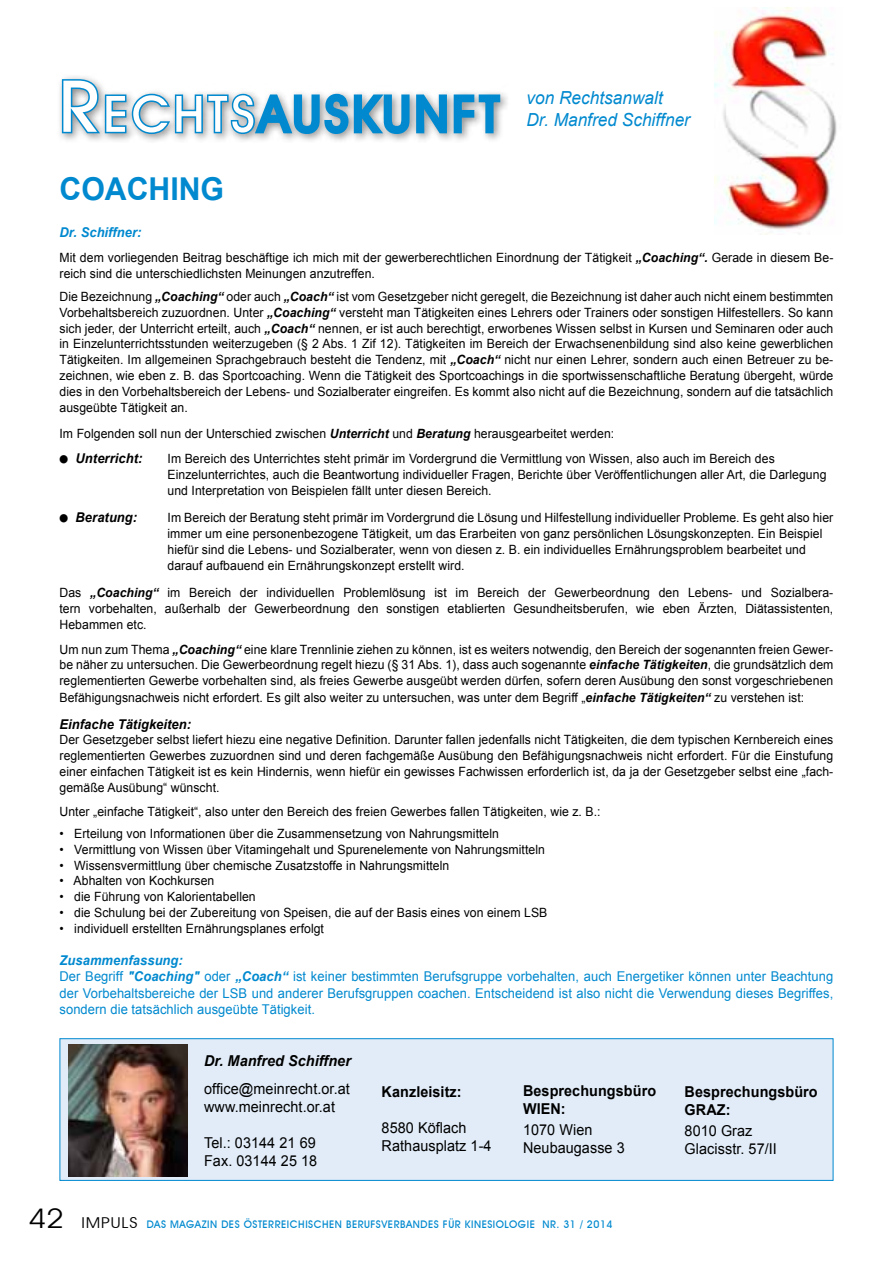
<style>
.page{position:relative;width:893px;height:1263px;background:#fff}
.page>*{position:absolute;margin:0;border:0;box-sizing:border-box;transform-origin:0 0}
.t1{font:500 50.4px "Avant Garde IT Cby BT";letter-spacing:.07em;color:#0089cf}
.t2{font:700 31.5px "Arial";color:#0089cf;scale:.96 1}
.t3{font:italic 18px/21.6px "Arial";color:#0089cf;scale:.96 1}
.t4{font:15px/18px "Arial";letter-spacing:.005em;color:#000;scale:.96 1}
.t5{font:700 15px/18px "Arial";letter-spacing:.005em;color:#000;scale:.96 1}
.t6{font:italic 700 15px "Arial";letter-spacing:.005em;color:#000;scale:.96 1}
.t7{font:13.5px/16.5px "Arial";letter-spacing:.005em;color:#0089cf;scale:.96 1}
.t8{font:italic 700 13.5px "Arial";letter-spacing:.005em;color:#000;scale:.96 1}
.t9{font:italic 700 13.5px "Arial";letter-spacing:.005em;color:#0089cf;scale:.96 1}
.t10{font:12.75px/15.8px "Arial";letter-spacing:.005em;color:#000;text-align:justify;scale:.96 1}
.t11{font:500 10.5px "Avant Garde IT Cby BT";letter-spacing:.05em;color:#0089cf}
.s1{font-size:72px;color:#fff}
.s2{color:#fff}
.s3{font-weight:700;font-style:italic}
.s4{font-weight:400;font-size:27px;color:#000}
.s5{font-weight:400;font-size:15px;color:#000}
</style>
<div class="page">
<div style="left:56px;top:73px;width:455px;height:71px;background:#000;opacity:.45"></div>
<svg style="left:60px;top:78px;width:442px;height:58px"></svg>
<div style="left:60px;top:1038px;width:773px;height:143px;background:#e1ecf8;border:1px solid #0089cf"></div>
<img style="left:714px;top:8px;width:123px;height:226px">
<img style="left:68px;top:1044px;width:120px;height:132px">
<h1 class="t1" style="left:59px;top:83px;width:442px"><span class="s1">R</span><span class="s2">ECHTS</span>AUSKUNFT</h1>
<h2 class="t2" style="left:60px;top:168px;width:173px">COACHING</h2>
<h3 class="t3" style="left:526px;top:87px;width:172px">von Rechtsanwalt<br>Dr. Manfred Schiffner</h3>
<p class="t9" style="left:60px;top:224px;width:87px">Dr. Schiffner:</p>
<p class="t10" style="left:60px;top:250px;width:808px">Mit dem vorliegenden Beitrag beschäftige ich mich mit der gewerberechtlichen Einordnung der Tätigkeit <span class="s3">„Coaching“.</span> Gerade in diesem Be&shy;reich sind die unterschiedlichsten Meinungen anzutreffen.</p>
<p class="t10" style="left:60px;top:289px;width:808px">Die Bezeichnung <span class="s3">„Coaching“</span> oder auch <span class="s3">„Coach“</span> ist vom Gesetzgeber nicht geregelt, die Bezeichnung ist daher auch nicht einem bestimmten Vorbehaltsbereich zuzuordnen. Unter <span class="s3">„Coaching“</span> versteht man Tätigkeiten eines Lehrers oder Trainers oder sonstigen Hilfestellers. So kann sich jeder, der Unterricht erteilt, auch <span class="s3">„Coach“</span> nennen, er ist auch berechtigt, erworbenes Wissen selbst in Kursen und Seminaren oder auch in Einzelunterrichtsstunden weiterzugeben (§ 2 Abs. 1 Zif 12). Tätigkeiten im Bereich der Erwachsenenbildung sind also keine gewerblichen Tätigkeiten. Im allgemeinen Sprachgebrauch besteht die Tendenz, mit <span class="s3">„Coach“</span> nicht nur einen Lehrer, sondern auch einen Betreuer zu be&shy;zeichnen, wie eben z. B. das Sportcoaching. Wenn die Tätigkeit des Sportcoachings in die sportwissenschaftliche Beratung übergeht, würde dies in den Vorbehaltsbereich der Lebens- und Sozialberater eingreifen. Es kommt also nicht auf die Bezeichnung, sondern auf die tatsächlich ausgeübte Tätigkeit an.</p>
<p class="t10" style="left:60px;top:425px;width:579px">Im Folgenden soll nun der Unterschied zwischen <span class="s3">Unterricht</span> und <span class="s3">Beratung</span> herausgearbeitet werden:</p>
<p class="t8" style="left:60px;top:449px;width:88px">● Unterricht:</p>
<p class="t10" style="left:168px;top:451px;width:688px;text-align:left">Im Bereich des Unterrichtes steht primär im Vordergrund die Vermittlung von Wissen, also auch im Bereich des<br>Einzelunterrichtes, auch die Beantwortung individueller Fragen, Berichte über Veröffentlichungen aller Art, die Darlegung und Interpretation von Beispielen fällt unter diesen Bereich.</p>
<p class="t8" style="left:60px;top:509px;width:82px">● Beratung:</p>
<p class="t10" style="left:168px;top:510px;width:695px;text-align:left">Im Bereich der Beratung steht primär im Vordergrund die Lösung und Hilfestellung individueller Probleme. Es geht also hier immer um eine personenbezogene Tätigkeit, um das Erarbeiten von ganz persönlichen Lösungskonzepten. Ein Beispiel hiefür sind die Lebens- und Sozialberater, wenn von diesen z. B. ein individuelles Ernährungsproblem bearbeitet und darauf aufbauend ein Ernährungskonzept erstellt wird.</p>
<p class="t10" style="left:60px;top:585px;width:808px">Das <span class="s3">„Coaching“</span> im Bereich der individuellen Problemlösung ist im Bereich der Gewerbeordnung den Lebens- und Sozialbera&shy;tern vorbehalten, außerhalb der Gewerbeordnung den sonstigen etablierten Gesundheitsberufen, wie eben Ärzten, Diätassistenten, Hebammen etc.</p>
<p class="t10" style="left:60px;top:641px;width:808px">Um nun zum Thema <span class="s3">„Coaching“</span> eine klare Trennlinie ziehen zu können, ist es weiters notwendig, den Bereich der sogenannten freien Gewer&shy;be näher zu untersuchen. Die Gewerbeordnung regelt hiezu (§ 31 Abs. 1), dass auch sogenannte <span class="s3">einfache Tätigkeiten</span>, die grundsätzlich dem reglementierten Gewerbe vorbehalten sind, als freies Gewerbe ausgeübt werden dürfen, sofern deren Ausübung den sonst vorgeschriebenen Befähigungsnachweis nicht erfordert. Es gilt also weiter zu untersuchen, was unter dem Begriff „<span class="s3">einfache Tätigkeiten“</span> zu verstehen ist:</p>
<p class="t8" style="left:60px;top:715px;width:139px">Einfache Tätigkeiten:</p>
<p class="t10" style="left:60px;top:732px;width:808px">Der Gesetzgeber selbst liefert hiezu eine negative Definition. Darunter fallen jedenfalls nicht Tätigkeiten, die dem typischen Kernbereich eines reglementierten Gewerbes zuzuordnen sind und deren fachgemäße Ausübung den Befähigungsnachweis nicht erfordert. Für die Einstufung einer einfachen Tätigkeit ist es kein Hindernis, wenn hiefür ein gewisses Fachwissen erforderlich ist, da ja der Gesetzgeber selbst eine „fach&shy;gemäße Ausübung“ wünscht.</p>
<p class="t10" style="left:60px;top:804px;width:565px">Unter „einfache Tätigkeit“, also unter den Bereich des freien Gewerbes fallen Tätigkeiten, wie z. B.:</p>
<p class="t10" style="left:60px;top:826px;width:459px">• Erteilung von Informationen über die Zusammensetzung von Nahrungsmitteln</p>
<p class="t10" style="left:60px;top:842px;width:507px">• Vermittlung von Wissen über Vitamingehalt und Spurenelemente von Nahrungsmitteln</p>
<p class="t10" style="left:60px;top:857px;width:408px">• Wissensvermittlung über chemische Zusatzstoffe in Nahrungsmitteln</p>
<p class="t10" style="left:60px;top:873px;width:163px">• Abhalten von Kochkursen</p>
<p class="t10" style="left:60px;top:889px;width:206px">• die Führung von Kalorientabellen</p>
<p class="t10" style="left:60px;top:905px;width:510px">• die Schulung bei der Zubereitung von Speisen, die auf der Basis eines von einem LSB</p>
<p class="t10" style="left:60px;top:920px;width:277px">• individuell erstellten Ernährungsplanes erfolgt</p>
<p class="t7" style="left:60px;top:952px;width:807px"><span class="s3">Zusammenfassung:<br></span>Der Begriff <span class="s3">"Coaching"</span> oder <span class="s3">„Coach“</span> ist keiner bestimmten Berufsgruppe vorbehalten, auch Energetiker können unter Beachtung der Vorbehaltsbereiche der LSB und anderer Berufsgruppen coachen. Entscheidend ist also nicht die Verwendung dieses Begriffes, sondern die tatsächlich ausgeübte Tätigkeit.</p>
<p class="t6" style="left:204px;top:1050px;width:154px">Dr. Manfred Schiffner</p>
<p class="t4" style="left:204px;top:1080px;width:153px">office@meinrecht.or.at www.meinrecht.or.at</p>
<p class="t4" style="left:204px;top:1134px;width:119px">Tel.: 03144 21 69<br>Fax. 03144 25 18</p>
<p class="t5" style="left:523px;top:1082px;width:140px">Besprechungsbüro<br>WIEN:</p>
<p class="t4" style="left:523px;top:1121px;width:107px">1070 Wien<br>Neubaugasse 3</p>
<p class="t5" style="left:685px;top:1083px;width:140px">Besprechungsbüro<br>GRAZ:</p>
<p class="t4" style="left:685px;top:1122px;width:98px">8010 Graz<br>Glacisstr. 57/II</p>
<p class="t5" style="left:382px;top:1083px;width:85px">Kanzleisitz:</p>
<p class="t4" style="left:382px;top:1119px;width:116px">8580 Köflach<br>Rathausplatz 1-4</p>
<p class="t11" style="left:28px;top:1218px;width:586px"><span class="s4">42</span> <span class="s5">IMPULS</span> DAS MAGAZIN DES ÖSTERREICHISCHEN BERUFSVERBANDES FÜR KINESIOLOGIE NR. 31 / 2014</p>
</div>
